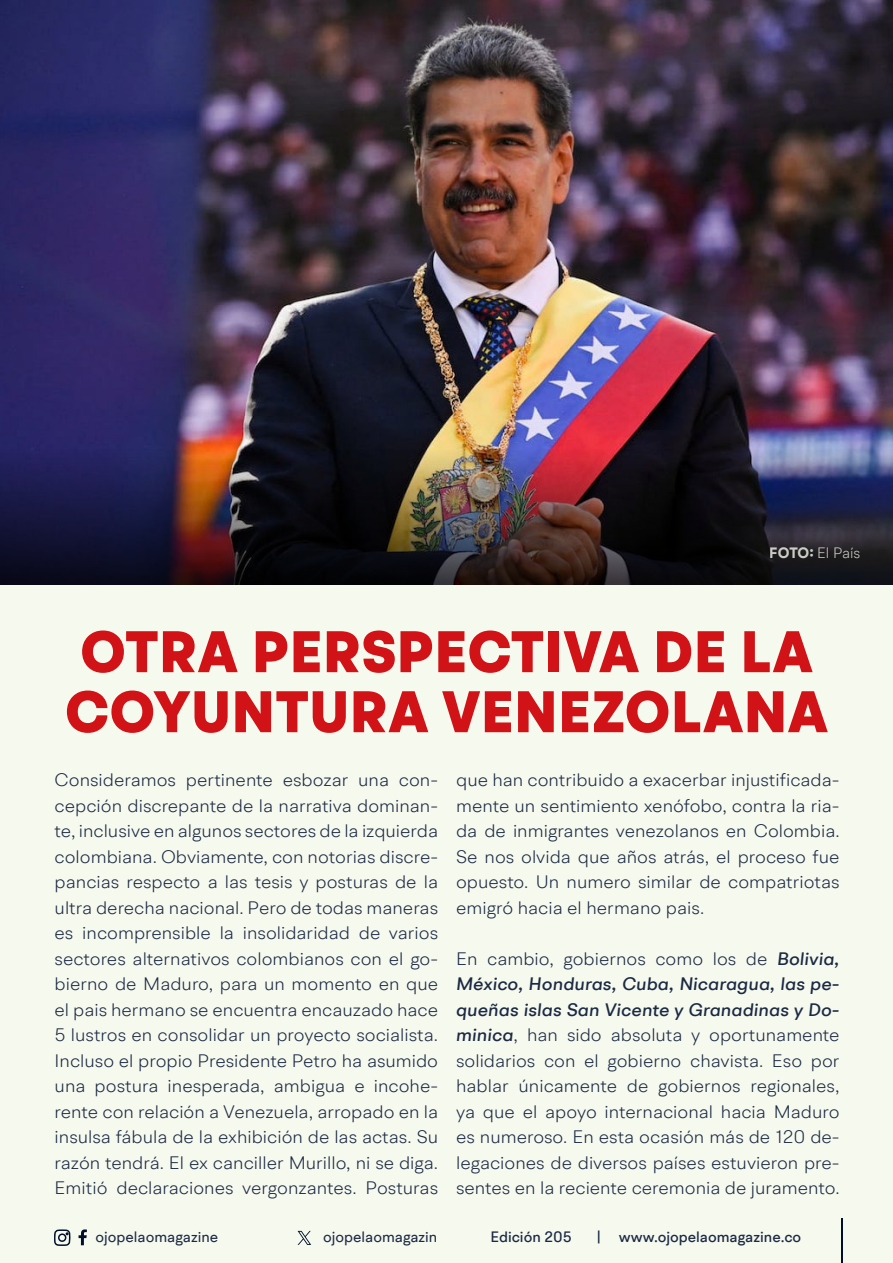
<style>
.page{position:relative;width:893px;height:1263px;background:#f6f9ee}
.page>*{position:absolute;margin:0;border:0;box-sizing:border-box;transform-origin:0 0}
.t1{font:900 58.5px/60px "BR Hendrix";letter-spacing:.01em;color:#d11217}
.t2{font:300 18px/25.5px "BR Hendrix";color:#1b2943;text-align:justify;scale:1.04 1}
.t3{font:500 15px "BR Hendrix";color:#1b2943}
.t4{font:15px "BR Hendrix";color:#1b2943}
.t5{font:300 15px "BR Hendrix";color:#f5faed}
.s1{font-weight:700}
.s2{font-weight:500;font-style:italic}
</style>
<div class="page">
<svg style="left:79px;top:1229px;width:8px;height:16px"></svg>
<svg style="left:54px;top:1229px;width:17px;height:17px"></svg>
<hr style="left:841px;top:1219px;width:1px;height:44px;background:#000f2b">
<svg style="left:298px;top:1231px;width:13px;height:14px"></svg>
<img style="left:0;top:0;width:893px;height:448px">
<img style="left:0;top:448px;width:893px;height:137px">
<p class="t5" style="left:770px;top:544px;width:92px"><span class="s1">FOTO:</span> El País</p>
<h1 class="t1" style="left:65px;top:623px;width:764px">OTRA PERSPECTIVA DE LA<br>COYUNTURA VENEZOLANA</h1>
<p class="t2" style="left:55px;top:767px;width:370px">Consideramos pertinente esbozar una con&shy;cepción discrepante de la narrativa dominan&shy;te, inclusive en algunos sectores de la izquierda colombiana. Obviamente, con notorias discre&shy;pancias respecto a las tesis y posturas de la ultra derecha nacional. Pero de todas maneras es incomprensible la insolidaridad de varios sectores alternativos colombianos con el go&shy;bierno de Maduro, para un momento en que el pais hermano se encuentra encauzado hace 5 lustros en consolidar un proyecto socialista.<br>Incluso el propio Presidente Petro ha asumido una postura inesperada, ambigua e incohe&shy;rente con relación a Venezuela, arropado en la insulsa fábula de la exhibición de las actas. Su razón tendrá. El ex canciller Murillo, ni se diga.<br>Emitió declaraciones vergonzantes. Posturas</p>
<p class="t2" style="left:456px;top:767px;width:370px">que han contribuido a exacerbar injustificada&shy;mente un sentimiento xenófobo, contra la ria&shy;da de inmigrantes venezolanos en Colombia.<br>Se nos olvida que años atrás, el proceso fue opuesto. Un numero similar de compatriotas emigró hacia el hermano pais.</p>
<p class="t2" style="left:456px;top:946px;width:370px">En cambio, gobiernos como los de <span class="s2">Bolivia, México, Honduras, Cuba, Nicaragua, las pe&shy;queñas islas San Vicente y Granadinas y Do&shy;minica</span>, han sido absoluta y oportunamente solidarios con el gobierno chavista. Eso por hablar únicamente de gobiernos regionales, ya que el apoyo internacional hacia Maduro es numeroso. En esta ocasión más de 120 de&shy;legaciones de diversos países estuvieron pre&shy;sentes en la reciente ceremonia de juramento.</p>
<p class="t4" style="left:96px;top:1227px;width:124px">ojopelaomagazine</p>
<p class="t4" style="left:323px;top:1227px;width:116px">ojopelaomagazin</p>
<p class="t3" style="left:490px;top:1227px;width:83px">Edición 205</p>
<p class="t3" style="left:596px;top:1227px;width:206px">| www.ojopelaomagazine.co</p>
</div>
